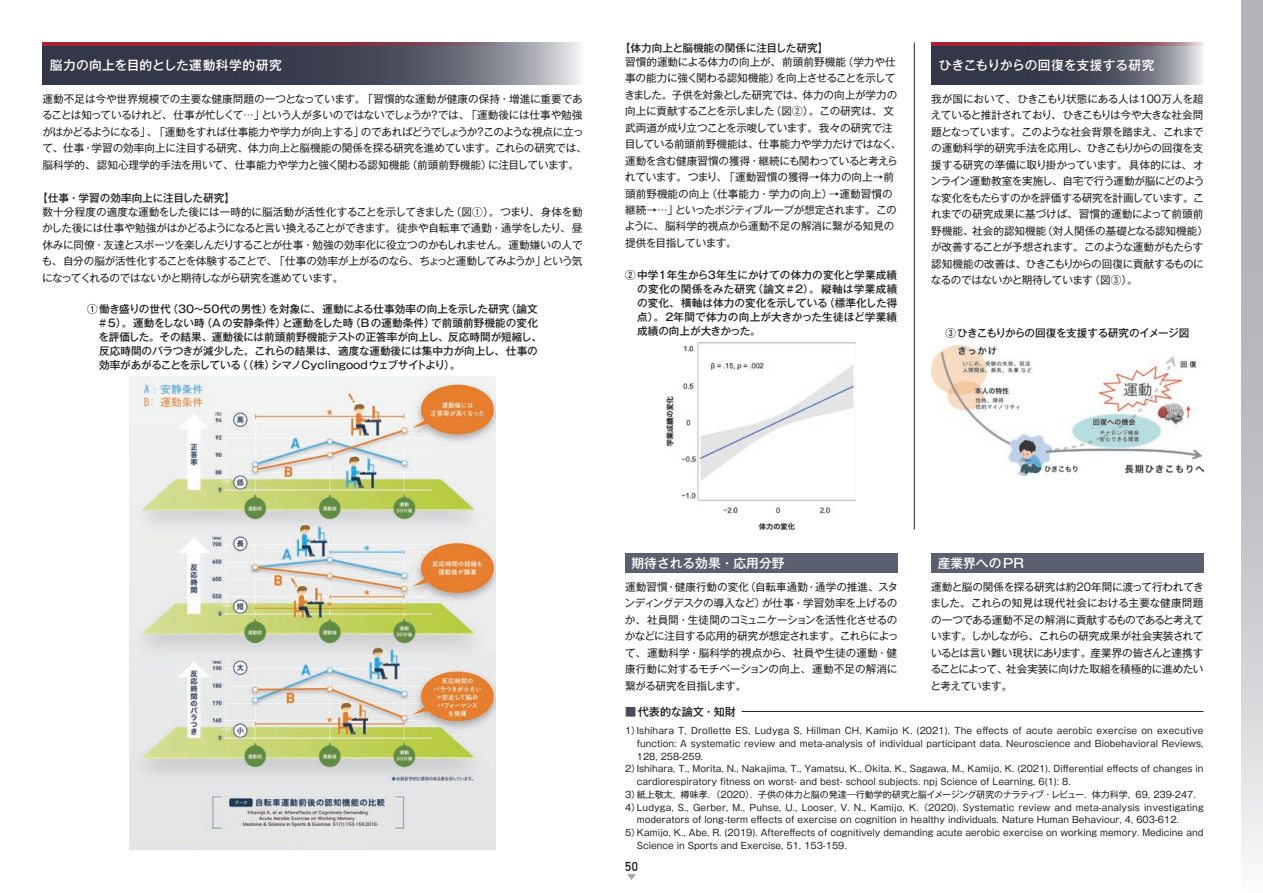
<style>
.page{position:relative;width:1263px;height:893px;background:#fff}
.page>*{position:absolute;margin:0;border:0;box-sizing:border-box;transform-origin:0 0}
.t1{font:500 12.75px "Gothic MB101 Pro";color:#fff}
.t2{font:500 12.75px "Gothic MB101 Pro";letter-spacing:.03em;color:#fff}
.t3{font:12.75px "DIN Mittelschrift Std";color:#231f20}
.t4{font:500 11.1px "Gothic MB101 Pro";color:#231f20}
.t5{font:10.65px/16.5px "Gothic MB101 Pro";letter-spacing:-.025em;color:#231f20;text-align:justify}
.t6{font:500 10.65px/13.8px "Gothic MB101 Pro";color:#231f20}
.t7{font:500 10.65px "Gothic MB101 Pro";letter-spacing:-.045em;color:#231f20}
.t8{font:9px "Gothic MB101 Pro";color:#231f20}
.s1{color:#454c5c}
</style>
<div class="page">
<svg style="left:1242px;top:0;width:21px;height:856px;background:#c3c4c9"></svg>
<svg style="left:43px;top:43px;width:538px;height:42px;background:#545865"></svg>
<hr style="left:43px;top:43px;width:459px;height:3px;background:#c21f32">
<hr style="left:742px;top:711px;width:461px;height:1px;background:#231f20">
<div style="left:625px;top:554px;width:272px;height:19px;background:#5b606f"></div>
<div style="left:931px;top:554px;width:272px;height:19px;background:#5b606f"></div>
<img style="left:130px;top:376px;width:365px;height:474px">
<img style="left:667px;top:342px;width:188px;height:187px">
<img style="left:931px;top:346px;width:272px;height:130px">
<svg style="left:931px;top:46px;width:272px;height:39px;background:#535664"></svg>
<hr style="left:931px;top:43px;width:272px;height:3px;background:#c21f32">
<hr style="left:914px;top:43px;width:1px;height:486px;background:#231f20">
<svg style="left:627px;top:874px;width:9px;height:6px"></svg>
<p class="t2" style="left:50px;top:55px;width:233px">脳力の向上を目的とした運動科学的研究</p>
<p class="t5" style="left:42px;top:89px;width:546px;text-align:left">運動不足は今や世界規模での主要な健康問題の一つとなっています。「習慣的な運動が健康の保持・増進に重要であることは知っているけれど、仕事が忙しくて…」という人が多いのではないでしょうか？では、「運動後には仕事や勉強がはかどるようになる」、「運動をすれば仕事能力や学力が向上する」のであればどうでしょうか？このような視点に立って、仕事・学習の効率向上に注目する研究、体力向上と脳機能の関係を探る研究を進めています。これらの研究では、脳科学的、認知心理学的手法を用いて、仕事能力や学力と強く関わる認知機能（前頭前野機能）に注目しています。</p>
<p class="t6" style="left:37px;top:189px;width:199px">【仕事・学習の効率向上に注目した研究】</p>
<p class="t5" style="left:42px;top:202px;width:542px">数十分程度の適度な運動をした後には一時的に脳活動が活性化することを示してきました（図①）。つまり、身体を動かした後には仕事や勉強がはかどるようになると言い換えることができます。徒歩や自転車で通勤・通学をしたり、昼休みに同僚・友達とスポーツを楽しんだりすることが仕事・勉強の効率化に役立つのかもしれません。運動嫌いの人でも、自分の脳が活性化することを体験することで、「仕事の効率が上がるのなら、ちょっと運動してみようか」という気になってくれるのではないかと期待しながら研究を進めています。</p>
<p class="t6" style="left:99px;top:301px;width:445px;text-indent:-11px">①働き盛りの世代（30～50代の男性）を対象に、運動による仕事効率の向上を示した研究（論文#5）。運動をしない時（Aの安静条件）と運動をした時（Bの運動条件）で前頭前野機能の変化を評価した。その結果、運動後には前頭前野機能テストの正答率が向上し、反応時間が短縮し、反応時間のバラつきが減少した。これらの結果は、適度な運動後には集中力が向上し、仕事の効率があがることを示している（（株）シマノCyclingoodウェブサイトより）。</p>
<p class="t6" style="left:620px;top:40px;width:210px">【体力向上と脳機能の関係に注目した研究】</p>
<p class="t5" style="left:624px;top:52px;width:279px;text-align:left">習慣的運動による体力の向上が、前頭前野機能（学力や仕事の能力に強く関わる認知機能）を向上させることを示してきました。子供を対象とした研究では、体力の向上が学力の向上に貢献することを示しました（図②）。この研究は、文武両道が成り立つことを示唆しています。我々の研究で注目している前頭前野機能は、仕事能力や学力だけではなく、運動を含む健康習慣の獲得・継続にも関わっていると考えられています。つまり、「運動習慣の獲得→体力の向上→前頭前野機能の向上（仕事能力・学力の向上）→運動習慣の継続→…」といったポジティブループが想定されます。このように、脳科学的視点から運動不足の解消に繋がる知見の提供を目指しています。</p>
<p class="t6" style="left:637px;top:267px;width:262px;text-align:justify;text-indent:-12px">②中学1年生から3年生にかけての体力の変化と学業成績の変化の関係をみた研究（論文#2）。縦軸は学業成績の変化、横軸は体力の変化を示している（標準化した得点）。2年間で体力の向上が大きかった生徒ほど学業績成績の向上が大きかった。</p>
<p class="t1" style="left:939px;top:55px;width:217px">ひきこもりからの回復を支援する研究</p>
<p class="t5" style="left:931px;top:89px;width:279px;text-align:left">我が国において、ひきこもり状態にある人は100万人を超えていると推計されており、ひきこもりは今や大きな社会問題となっています。このような社会背景を踏まえ、これまでの運動科学的研究手法を応用し、ひきこもりからの回復を支援する研究の準備に取り掛かっています。具体的には、オンライン運動教室を実施し、自宅で行う運動が脳にどのような変化をもたらすのかを評価する研究を計画しています。これまでの研究成果に基づけば、習慣的運動によって前頭前野機能、社会的認知機能（対人関係の基礎となる認知機能）が改善することが予想されます。このような運動がもたらす認知機能の改善は、ひきこもりからの回復に貢献するものになるのではないかと期待しています（図③）。</p>
<p class="t7" style="left:945px;top:324px;width:246px">③ ひきこもりからの回復を支援する研究のイメージ図</p>
<p class="t1" style="left:631px;top:553px;width:155px">期待される効果・応用分野</p>
<p class="t1" style="left:938px;top:553px;width:88px">産業界へのPR</p>
<p class="t5" style="left:624px;top:577px;width:275px">運動習慣・健康行動の変化（自転車通勤・通学の推進、スタンディングデスクの導入など）が仕事・学習効率を上げるのか、社員間・生徒間のコミュニケーションを活性化させるのかなどに注目する応用的研究が想定されます。これらによって、運動科学・脳科学的視点から、社員や生徒の運動・健康行動に対するモチベーションの向上、運動不足の解消に繋がる研究を目指します。</p>
<p class="t5" style="left:930px;top:577px;width:275px">運動と脳の関係を探る研究は約20年間に渡って行われてきました。これらの知見は現代社会における主要な健康問題の一つである運動不足の解消に貢献するものであると考えています。しかしながら、これらの研究成果が社会実装されているとは言い難い現状にあります。産業界の皆さんと連携することによって、社会実装に向けた取組を積極的に進めたいと考えています。</p>
<p class="t4" style="left:625px;top:702px;width:112px"><span class="s1">■</span>代表的な論文・知財</p>
<p class="t8" style="left:625px;top:723px;width:580px">1）Ishihara T, Drollette ES, Ludyga S, Hillman CH, Kamijo K. (2021). The effects of acute aerobic exercise on executive</p>
<p class="t8" style="left:637px;top:736px;width:568px">function: A systematic review and meta-analysis of individual participant data. Neuroscience and Biobehavioral Reviews,</p>
<p class="t8" style="left:637px;top:749px;width:68px">128, 258-259.</p>
<p class="t8" style="left:625px;top:761px;width:580px">2）Ishihara, T., Morita, N., Nakajima, T., Yamatsu, K., Okita, K., Sagawa, M., Kamijo, K. (2021). Differential effects of changes in</p>
<p class="t8" style="left:637px;top:774px;width:435px">cardiorespiratory fitness on worst- and best- school subjects. npj Science of Learning, 6(1): 8.</p>
<p class="t8" style="left:625px;top:787px;width:572px">3）紙上敬太，樽味孝．（2020）．子供の体力と脳の発達―行動学的研究と脳イメージング研究のナラティブ・レビュー．体力科学，69, 239-247.</p>
<p class="t8" style="left:625px;top:800px;width:580px">4）Ludyga, S., Gerber, M., Puhse, U., Looser, V. N., Kamijo, K. （2020). Systematic review and meta-analysis investigating</p>
<p class="t8" style="left:637px;top:812px;width:543px">moderators of long-term effects of exercise on cognition in healthy individuals. Nature Human Behaviour, 4, 603-612.</p>
<p class="t8" style="left:625px;top:825px;width:580px">5）Kamijo, K., Abe, R. (2019). Aftereffects of cognitively demanding acute aerobic exercise on working memory. Medicine and</p>
<p class="t8" style="left:637px;top:838px;width:211px">Science in Sports and Exercise, 51, 153-159.</p>
<p class="t3" style="left:625px;top:859px;width:14px">50</p>
</div>
